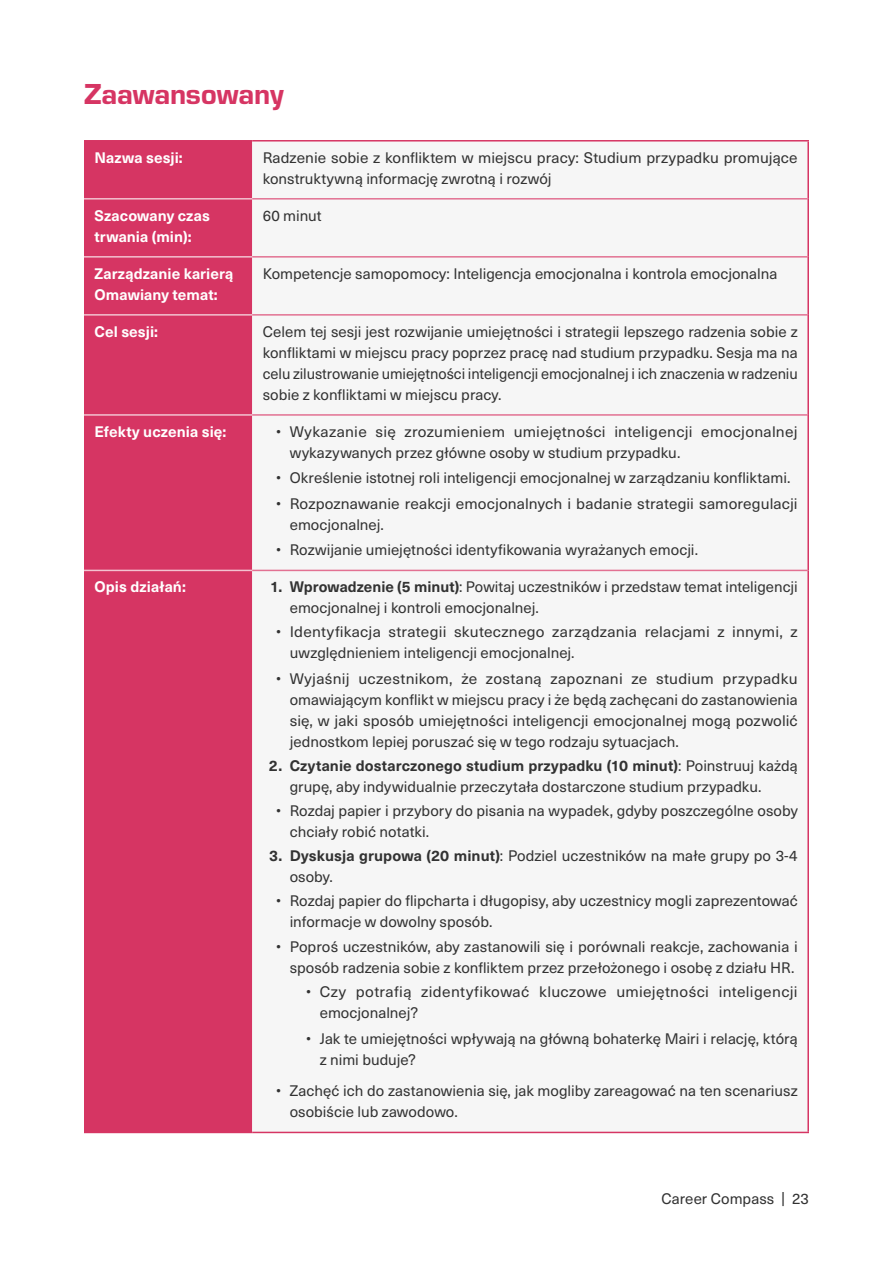
<style>
.page{position:relative;width:893px;height:1263px;background:#fff}
.page>*{position:absolute;margin:0;border:0;box-sizing:border-box;transform-origin:0 0}
.t1{font:30px "Eurostile Hea";letter-spacing:-.005em;color:#d63563}
.t2{font:15px/21px "Neue Haas Unica W1 G";color:#323232}
.t3{font:700 15px/21px "Neue Haas Unica W1 G";letter-spacing:.005em;color:#fff}
.t4{font:15px/21px "Neue Haas Unica W1 G";letter-spacing:.02em;color:#323232}
.s1{font-weight:700}
</style>
<div class="page">
<div style="left:84px;top:142px;width:168px;height:990px;background:#d63563"></div>
<div style="left:252px;top:142px;width:555px;height:990px;background:#f6f6f6"></div>
<hr style="left:84px;top:256px;width:168px;height:2px;background:#f3c2d0">
<hr style="left:84px;top:314px;width:168px;height:2px;background:#f3c2d0">
<hr style="left:84px;top:414px;width:168px;height:2px;background:#f3c2d0">
<hr style="left:84px;top:140px;width:168px;height:2px;background:#d63563">
<hr style="left:84px;top:198px;width:168px;height:2px;background:#f3c2d0">
<hr style="left:84px;top:570px;width:168px;height:1px;background:#f3c2d0">
<hr style="left:84px;top:1132px;width:168px;height:1px;background:#d63563">
<hr style="left:807px;top:142px;width:2px;height:57px;background:#d63563">
<hr style="left:252px;top:140px;width:557px;height:2px;background:#d63563">
<hr style="left:252px;top:198px;width:555px;height:2px;background:#e27192">
<hr style="left:807px;top:199px;width:2px;height:58px;background:#d63563">
<hr style="left:252px;top:256px;width:555px;height:2px;background:#e27192">
<hr style="left:807px;top:257px;width:2px;height:58px;background:#d63563">
<hr style="left:252px;top:314px;width:555px;height:2px;background:#e27192">
<hr style="left:807px;top:315px;width:2px;height:100px;background:#d63563">
<hr style="left:252px;top:414px;width:555px;height:2px;background:#e27192">
<hr style="left:807px;top:415px;width:2px;height:155px;background:#d63563">
<hr style="left:252px;top:570px;width:555px;height:1px;background:#e27192">
<hr style="left:807px;top:570px;width:2px;height:562px;background:#d63563">
<hr style="left:252px;top:1132px;width:557px;height:1px;background:#d63563">
<h1 class="t1" style="left:84px;top:73px;width:201px">Zaawansowany</h1>
<p class="t3" style="left:95px;top:146px;width:90px">Nazwa sesji:</p>
<p class="t2" style="left:263px;top:146px;width:536px">Radzenie sobie z konfliktem w miejscu pracy: Studium przypadku promujące konstruktywną informację zwrotną i rozwój</p>
<p class="t3" style="left:95px;top:204px;width:117px">Szacowany czas trwania (min):</p>
<p class="t2" style="left:263px;top:204px;width:61px">60 minut</p>
<p class="t3" style="left:95px;top:262px;width:140px">Zarządzanie karierą<br>Omawiany temat:</p>
<p class="t2" style="left:263px;top:262px;width:516px">Kompetencje samopomocy: Inteligencja emocjonalna i kontrola emocjonalna</p>
<p class="t3" style="left:95px;top:320px;width:65px">Cel sesji:</p>
<p class="t2" style="left:263px;top:320px;width:536px;text-align:justify">Celem tej sesji jest rozwijanie umiejętności i strategii lepszego radzenia sobie z konfliktami w miejscu pracy poprzez pracę nad studium przypadku. Sesja ma na celu zilustrowanie umiejętności inteligencji emocjonalnej i ich znaczenia w radzeniu sobie z konfliktami w miejscu pracy.</p>
<p class="t3" style="left:95px;top:420px;width:133px">Efekty uczenia się:</p>
<p class="t2" style="left:290px;top:420px;width:509px;text-indent:-14px">• Wykazanie się zrozumieniem umiejętności inteligencji emocjonalnej wykazywanych przez główne osoby w studium przypadku.</p>
<p class="t2" style="left:276px;top:467px;width:516px">• Określenie istotnej roli inteligencji emocjonalnej w zarządzaniu konfliktami.</p>
<p class="t2" style="left:290px;top:492px;width:509px;text-indent:-14px">• Rozpoznawanie reakcji emocjonalnych i badanie strategii samoregulacji emocjonalnej.</p>
<p class="t2" style="left:276px;top:539px;width:423px">• Rozwijanie umiejętności identyfikowania wyrażanych emocji.</p>
<p class="t3" style="left:95px;top:576px;width:93px">Opis działań:</p>
<p class="t2" style="left:290px;top:576px;width:509px;text-indent:-20px"><span class="s1">1. Wprowadzenie (5 minut)</span>: Powitaj uczestników i przedstaw temat inteligencji emocjonalnej i kontroli emocjonalnej.</p>
<p class="t2" style="left:290px;top:621px;width:509px;text-indent:-14px">• Identyfikacja strategii skutecznego zarządzania relacjami z innymi, z uwzględnieniem inteligencji emocjonalnej.</p>
<p class="t2" style="left:290px;top:667px;width:510px;text-align:justify;text-indent:-14px">• Wyjaśnij uczestnikom, że zostaną zapoznani ze studium przypadku omawiającym konflikt w miejscu pracy i że będą zachęcani do zastanowienia się, w jaki sposób umiejętności inteligencji emocjonalnej mogą pozwolić jednostkom lepiej poruszać się w tego rodzaju sytuacjach.</p>
<p class="t2" style="left:290px;top:754px;width:509px;text-indent:-21px"><span class="s1">2. Czytanie dostarczonego studium przypadku (10 minut)</span>: Poinstruuj każdą grupę, aby indywidualnie przeczytała dostarczone studium przypadku.</p>
<p class="t2" style="left:290px;top:799px;width:509px;text-indent:-14px">• Rozdaj papier i przybory do pisania na wypadek, gdyby poszczególne osoby chciały robić notatki.</p>
<p class="t2" style="left:290px;top:844px;width:509px;text-indent:-21px"><span class="s1">3. Dyskusja grupowa (20 minut)</span>: Podziel uczestników na małe grupy po 3-4 osoby.</p>
<p class="t2" style="left:290px;top:889px;width:509px;text-indent:-14px">• Rozdaj papier do flipcharta i długopisy, aby uczestnicy mogli zaprezentować informacje w dowolny sposób.</p>
<p class="t2" style="left:276px;top:936px;width:523px;text-align:right">• Poproś uczestników, aby zastanowili się i porównali reakcje, zachowania i sposób radzenia sobie z konfliktem przez przełożonego i osobę z działu HR.</p>
<p class="t4" style="left:320px;top:981px;width:479px;text-indent:-14px">• Czy potrafią zidentyfikować kluczowe umiejętności inteligencji emocjonalnej?</p>
<p class="t2" style="left:320px;top:1027px;width:479px;text-indent:-14px">• Jak te umiejętności wpływają na główną bohaterkę Mairi i relację, którą z nimi buduje?</p>
<p class="t2" style="left:290px;top:1080px;width:510px;text-indent:-14px">• Zachęć ich do zastanowienia się, jak mogliby zareagować na ten scenariusz osobiście lub zawodowo.</p>
<p class="t2" style="left:661px;top:1187px;width:149px">Career Compass | 23</p>
</div>
